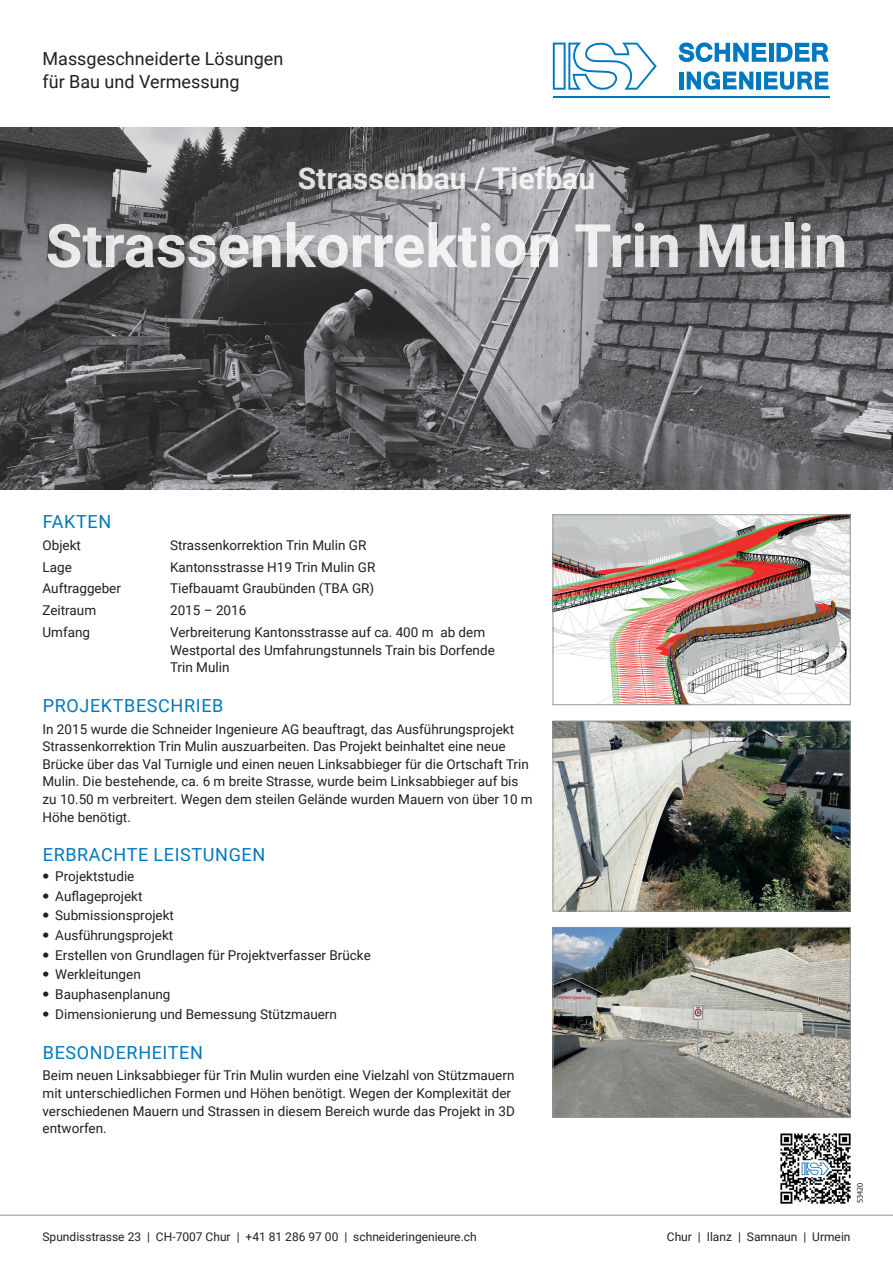
<style>
.page{position:relative;width:893px;height:1263px;background:#fff}
.page>*{position:absolute;margin:0;border:0;box-sizing:border-box;transform-origin:0 0}
.t1{font:700 60px "Roboto";color:#fff}
.t2{font:700 30px "Roboto";color:#fff}
.t3{font:18px "Roboto";letter-spacing:.035em;color:#0078c0}
.t4{font:18px/23.4px "Roboto";color:#231f20}
.t5{font:13.5px/17.5px "Roboto";color:#231f20}
.t6{font:12px "Roboto";color:#231f20}
.t7{font:7.5px "Tahoma";color:#231f20}
.s1{font-family:"Tahoma";font-size:15px}
</style>
<div class="page">
<svg style="left:0;top:1215px;width:893px;height:1px"></svg>
<svg style="left:553px;top:43px;width:104px;height:47px"></svg>
<hr style="left:553px;top:96px;width:276px;height:1px;background:#0078c0">
<svg style="left:679px;top:43px;width:87px;height:19px"></svg>
<hr style="left:769px;top:43px;width:4px;height:19px;background:#0078c0">
<svg style="left:776px;top:43px;width:53px;height:19px"></svg>
<hr style="left:679px;top:72px;width:4px;height:17px;background:#0078c0">
<svg style="left:687px;top:71px;width:66px;height:19px"></svg>
<hr style="left:757px;top:72px;width:4px;height:17px;background:#0078c0">
<svg style="left:764px;top:72px;width:64px;height:18px"></svg>
<img style="left:0;top:128px;width:893px;height:361px">
<img style="left:555px;top:516px;width:293px;height:187px">
<div style="left:553px;top:514px;width:297px;height:191px;border:1px solid #939598"></div>
<img style="left:555px;top:723px;width:293px;height:186px">
<div style="left:553px;top:721px;width:297px;height:190px;border:1px solid #939598"></div>
<img style="left:555px;top:929px;width:293px;height:186px">
<div style="left:553px;top:927px;width:297px;height:190px;border:1px solid #939598"></div>
<img style="left:780px;top:1133px;width:71px;height:71px">
<h3 class="t4" style="left:43px;top:46px;width:242px">Massgeschneiderte Lösungen für Bau und Vermessung</h3>
<h2 class="t2" style="left:298px;top:157px;width:299px">Strassenbau / Tiefbau</h2>
<h1 class="t1" style="left:46px;top:204px;width:803px">Strassenkorrektion Trin Mulin</h1>
<h3 class="t3" style="left:43px;top:509px;width:70px">FAKTEN</h3>
<p class="t5" style="left:43px;top:536px;width:40px">Objekt</p>
<p class="t5" style="left:170px;top:536px;width:198px">Strassenkorrektion Trin Mulin GR</p>
<p class="t5" style="left:43px;top:558px;width:31px">Lage</p>
<p class="t5" style="left:170px;top:558px;width:207px">Kantonsstrasse H19 Trin Mulin GR</p>
<p class="t5" style="left:43px;top:579px;width:80px">Auftraggeber</p>
<p class="t5" style="left:170px;top:579px;width:206px">Tiefbauamt Graubünden (TBA GR)</p>
<p class="t5" style="left:43px;top:601px;width:55px">Zeitraum</p>
<p class="t5" style="left:170px;top:601px;width:78px">2015 – 2016</p>
<p class="t5" style="left:43px;top:623px;width:49px">Umfang</p>
<p class="t5" style="left:170px;top:623px;width:326px">Verbreiterung Kantonsstrasse auf ca. 400 m ab dem<br>Westportal des Umfahrungstunnels Train bis Dorfende<br>Trin Mulin</p>
<h3 class="t3" style="left:43px;top:693px;width:182px">PROJEKTBESCHRIEB</h3>
<p class="t5" style="left:43px;top:720px;width:492px">In 2015 wurde die Schneider Ingenieure AG beauftragt, das Ausführungsprojekt Strassenkorrektion Trin Mulin auszuarbeiten. Das Projekt beinhaltet eine neue Brücke über das Val Turnigle und einen neuen Linksabbieger für die Ortschaft Trin Mulin. Die bestehende, ca. 6 m breite Strasse, wurde beim Linksabbieger auf bis zu 10.50 m verbreitert. Wegen dem steilen Gelände wurden Mauern von über 10 m Höhe benötigt.</p>
<h3 class="t3" style="left:43px;top:842px;width:224px">ERBRACHTE LEISTUNGEN</h3>
<p class="t5" style="left:43px;top:867px;width:93px"><span class="s1">•</span> Projektstudie</p>
<p class="t5" style="left:43px;top:887px;width:102px"><span class="s1">•</span> Auflageprojekt</p>
<p class="t5" style="left:43px;top:906px;width:133px"><span class="s1">•</span> Submissionsprojekt</p>
<p class="t5" style="left:43px;top:926px;width:132px"><span class="s1">•</span> Ausführungsprojekt</p>
<p class="t5" style="left:43px;top:946px;width:330px"><span class="s1">•</span> Erstellen von Grundlagen für Projektverfasser Brücke</p>
<p class="t5" style="left:43px;top:965px;width:100px"><span class="s1">•</span> Werkleitungen</p>
<p class="t5" style="left:43px;top:985px;width:129px"><span class="s1">•</span> Bauphasenplanung</p>
<p class="t5" style="left:43px;top:1005px;width:296px"><span class="s1">•</span> Dimensionierung und Bemessung Stützmauern</p>
<h3 class="t3" style="left:43px;top:1039px;width:162px">BESONDERHEITEN</h3>
<p class="t5" style="left:43px;top:1066px;width:474px">Beim neuen Linksabbieger für Trin Mulin wurden eine Vielzahl von Stützmauern mit unterschiedlichen Formen und Höhen benötigt. Wegen der Komplexität der verschiedenen Mauern und Strassen in diesem Bereich wurde das Projekt in 3D entworfen.</p>
<p class="t7" style="left:855px;top:1203px;width:22px;rotate:-90deg">53420</p>
<p class="t6" style="left:43px;top:1228px;width:436px">Spundisstrasse 23 | CH-7007 Chur | +41 81 286 97 00 | schneideringenieure.ch</p>
<p class="t6" style="left:667px;top:1228px;width:185px">Chur | Ilanz | Samnaun | Urmein</p>
</div>
